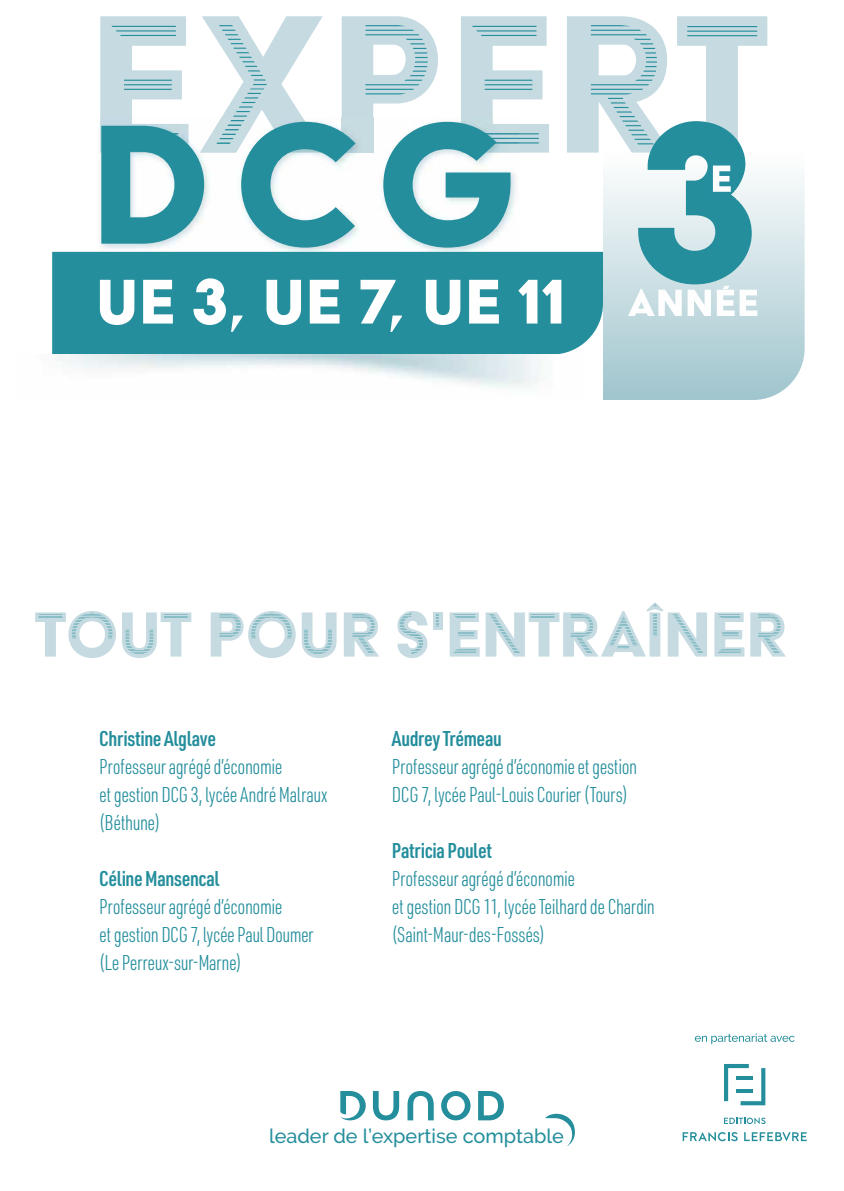
<style>
.page{position:relative;width:844px;height:1191px;background:#fff}
.page>*{position:absolute;margin:0;border:0;box-sizing:border-box;transform-origin:0 0}
.t1{font:300 21px/28px "URWDIN Cond";letter-spacing:-.02em;color:#248e9c}
.t2{font:600 21px "URWDIN Cond";letter-spacing:-.015em;color:#248e9c}
.t3{font:500 19.78px "Raleway";color:#248e9c}
</style>
<div class="page">
<svg style="left:724px;top:1064px;width:41px;height:41px"></svg>
<hr style="left:736px;top:1076px;width:16px;height:4px;background:#248e9c">
<hr style="left:736px;top:1089px;width:16px;height:3px;background:#248e9c">
<svg style="left:724px;top:1117px;width:41px;height:7px"></svg>
<svg style="left:682px;top:1132px;width:55px;height:9px"></svg>
<svg style="left:744px;top:1132px;width:62px;height:9px"></svg>
<svg style="left:340px;top:1091px;width:25px;height:29px"></svg>
<svg style="left:407px;top:1091px;width:26px;height:29px"></svg>
<svg style="left:373px;top:1091px;width:26px;height:29px"></svg>
<svg style="left:441px;top:1091px;width:29px;height:29px"></svg>
<svg style="left:478px;top:1091px;width:26px;height:29px"></svg>
<svg style="left:694px;top:1033px;width:100px;height:11px"></svg>
<svg style="left:545px;top:1113px;width:30px;height:33px"></svg>
<svg style="left:603px;top:177px;width:201px;height:223px;background:#bbd5db"></svg>
<div style="left:433px;top:612px;width:10px;height:18px;background:#c6dbe1"></div>
<div style="left:52px;top:252px;width:542px;height:102px;background:#248e9c"></div>
<svg style="left:35px;top:611px;width:81px;height:47px"></svg>
<svg style="left:122px;top:612px;width:69px;height:46px"></svg>
<svg style="left:211px;top:611px;width:84px;height:47px"></svg>
<svg style="left:302px;top:612px;width:34px;height:46px"></svg>
<svg style="left:344px;top:612px;width:35px;height:44px"></svg>
<svg style="left:397px;top:611px;width:30px;height:47px"></svg>
<svg style="left:436px;top:614px;width:3px;height:13px"></svg>
<svg style="left:449px;top:612px;width:30px;height:44px"></svg>
<svg style="left:485px;top:602px;width:221px;height:54px"></svg>
<svg style="left:714px;top:612px;width:30px;height:44px"></svg>
<svg style="left:750px;top:612px;width:35px;height:44px"></svg>
<svg style="left:100px;top:16px;width:667px;height:316px"></svg>
<p class="t2" style="left:99px;top:724px;width:118px">Christine Alglave</p>
<p class="t1" style="left:99px;top:752px;width:230px">Professeur agrégé d’économie<br>et gestion DCG 3, lycée André Malraux (Béthune)</p>
<p class="t2" style="left:99px;top:864px;width:122px">Céline Mansencal</p>
<p class="t1" style="left:99px;top:892px;width:216px">Professeur agrégé d’économie<br>et gestion DCG 7, lycée Paul Doumer (Le Perreux-sur-Marne)</p>
<p class="t2" style="left:392px;top:724px;width:111px">Audrey Trémeau</p>
<p class="t1" style="left:392px;top:752px;width:246px">Professeur agrégé d’économie et gestion<br>DCG 7, lycée Paul-Louis Courier (Tours)</p>
<p class="t2" style="left:392px;top:836px;width:102px">Patricia Poulet</p>
<p class="t1" style="left:392px;top:864px;width:264px">Professeur agrégé d’économie<br>et gestion DCG 11, lycée Teilhard de Chardin (Saint-Maur-des-Fossés)</p>
<p class="t3" style="left:269px;top:1124px;width:296px">leader de l’expertise comptable</p>
</div>
